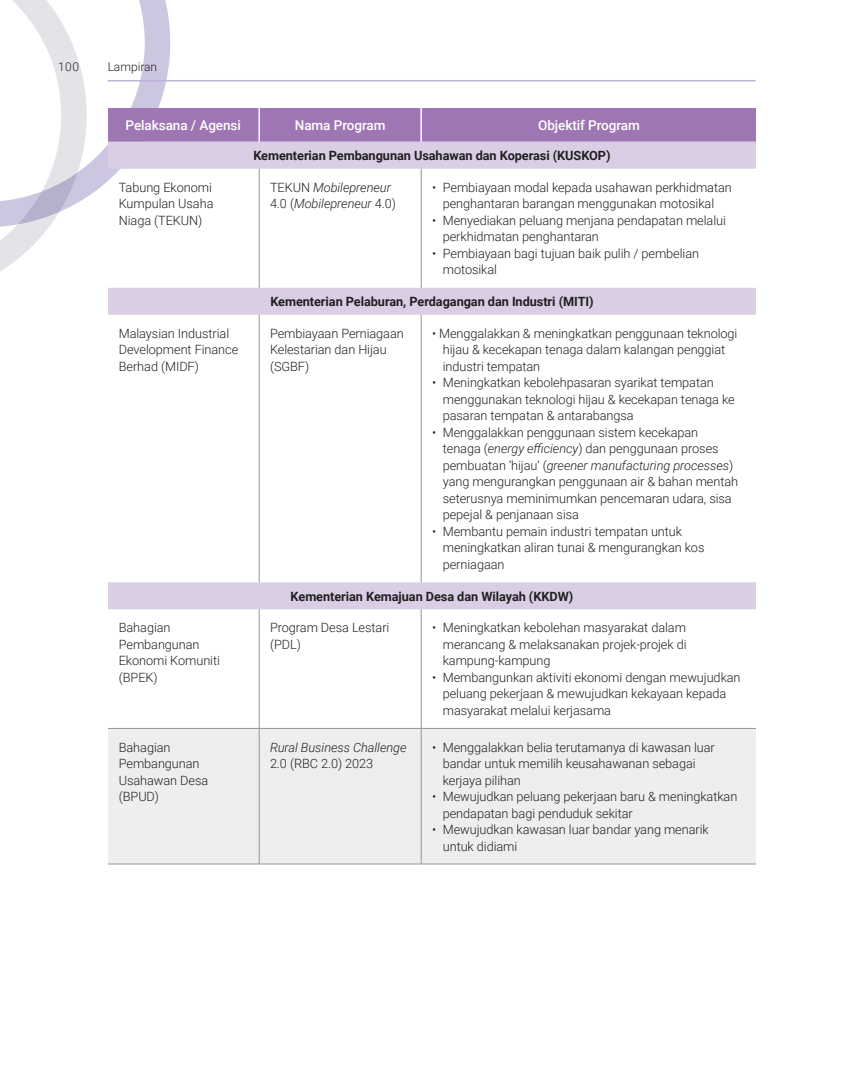
<style>
.page{position:relative;width:864px;height:1080px;background:#fff}
.page>*{position:absolute;margin:0;border:0;box-sizing:border-box;transform-origin:0 0}
.t1{font:500 13.5px "Roboto";letter-spacing:-.005em;color:#fff}
.t2{font:300 12.75px/16.5px "Roboto";letter-spacing:-.005em;color:#231f20}
.t3{font:700 12.75px "Roboto";letter-spacing:-.005em;color:#231f20}
.t4{font:italic 300 12.75px/16.5px "Roboto";letter-spacing:-.005em;color:#231f20}
.t5{font:300 12px "Roboto";color:#231f20}
.s1{font-style:normal}
.s2{font-style:italic}
</style>
<div class="page">
<svg style="left:91px;top:0;width:83px;height:194px"></svg>
<svg style="left:0;top:0;width:91px;height:272px"></svg>
<hr style="left:108px;top:80px;width:648px;height:1px;background:#bdb2d7">
<div style="left:108px;top:108px;width:648px;height:34px;background:#9e76b3"></div>
<svg style="left:108px;top:142px;width:648px;height:467px"></svg>
<div style="left:108px;top:729px;width:648px;height:135px;background:#eeeeef"></div>
<hr style="left:258px;top:108px;width:2px;height:34px;background:#fff">
<hr style="left:420px;top:108px;width:2px;height:34px;background:#fff">
<hr style="left:108px;top:728px;width:151px;height:1px;background:#939598">
<hr style="left:259px;top:728px;width:162px;height:1px;background:#939598">
<hr style="left:421px;top:728px;width:335px;height:1px;background:#939598">
<hr style="left:108px;top:864px;width:151px;height:1px;background:#939598">
<hr style="left:259px;top:864px;width:162px;height:1px;background:#939598">
<hr style="left:421px;top:864px;width:335px;height:1px;background:#939598">
<hr style="left:259px;top:169px;width:1px;height:119px;background:#939598">
<hr style="left:421px;top:169px;width:1px;height:119px;background:#939598">
<hr style="left:259px;top:315px;width:1px;height:267px;background:#939598">
<hr style="left:421px;top:315px;width:1px;height:267px;background:#939598">
<hr style="left:259px;top:609px;width:1px;height:119px;background:#939598">
<hr style="left:421px;top:609px;width:1px;height:119px;background:#939598">
<hr style="left:259px;top:729px;width:1px;height:135px;background:#939598">
<hr style="left:421px;top:729px;width:1px;height:135px;background:#939598">
<p class="t5" style="left:58px;top:59px;width:22px">100</p>
<p class="t5" style="left:108px;top:59px;width:51px">Lampiran</p>
<p class="t1" style="left:126px;top:116px;width:117px">Pelaksana / Agensi</p>
<p class="t1" style="left:295px;top:116px;width:92px">Nama Program</p>
<p class="t1" style="left:538px;top:116px;width:103px">Objektif Program</p>
<p class="t3" style="left:253px;top:147px;width:359px">Kementerian Pembangunan Usahawan dan Koperasi (KUSKOP)</p>
<p class="t2" style="left:119px;top:179px;width:96px">Tabung Ekonomi<br>Kumpulan Usaha<br>Niaga (TEKUN)</p>
<p class="t4" style="left:270px;top:179px;width:128px"><span class="s1">TEKUN</span> Mobilepreneur<br><span class="s1">4.0 (</span>Mobilepreneur <span class="s1">4.0)</span></p>
<p class="t2" style="left:432px;top:179px;width:301px;text-align:center">• Pembiayaan modal kepada usahawan perkhidmatan penghantaran barangan menggunakan motosikal</p>
<p class="t2" style="left:443px;top:212px;width:285px;text-indent:-11px">• Menyediakan peluang menjana pendapatan melalui perkhidmatan penghantaran</p>
<p class="t2" style="left:443px;top:245px;width:258px;text-indent:-11px">• Pembiayaan bagi tujuan baik pulih / pembelian motosikal</p>
<p class="t3" style="left:270px;top:293px;width:325px">Kementerian Pelaburan, Perdagangan dan Industri (MITI)</p>
<p class="t2" style="left:119px;top:325px;width:121px">Malaysian Industrial<br>Development Finance<br>Berhad (MIDF)</p>
<p class="t2" style="left:270px;top:325px;width:135px">Pembiayaan Perniagaan<br>Kelestarian dan Hijau (SGBF)</p>
<p class="t2" style="left:443px;top:325px;width:296px;text-indent:-11px">• Menggalakkan &amp; meningkatkan penggunaan teknologi hijau &amp; kecekapan tenaga dalam kalangan penggiat industri tempatan</p>
<p class="t2" style="left:443px;top:374px;width:293px;text-indent:-11px">• Meningkatkan kebolehpasaran syarikat tempatan menggunakan teknologi hijau &amp; kecekapan tenaga ke pasaran tempatan &amp; antarabangsa</p>
<p class="t2" style="left:443px;top:424px;width:297px;text-indent:-11px">• Menggalakkan penggunaan sistem kecekapan tenaga (<span class="s2">energy efficiency</span>) dan penggunaan proses pembuatan ‘hijau’ (<span class="s2">greener manufacturing processes</span>) yang mengurangkan penggunaan air &amp; bahan mentah seterusnya meminimumkan pencemaran udara, sisa pepejal &amp; penjanaan sisa</p>
<p class="t2" style="left:443px;top:523px;width:263px;text-indent:-11px">• Membantu pemain industri tempatan untuk meningkatkan aliran tunai &amp; mengurangkan kos perniagaan</p>
<p class="t3" style="left:291px;top:587px;width:284px">Kementerian Kemajuan Desa dan Wilayah (KKDW)</p>
<p class="t2" style="left:119px;top:619px;width:103px">Bahagian<br>Pembangunan<br>Ekonomi Komuniti (BPEK)</p>
<p class="t2" style="left:270px;top:619px;width:121px">Program Desa Lestari (PDL)</p>
<p class="t2" style="left:432px;top:619px;width:256px;text-align:right">• Meningkatkan kebolehan masyarakat dalam merancang &amp; melaksanakan projek-projek di</p>
<p class="t2" style="left:443px;top:652px;width:109px">kampung-kampung</p>
<p class="t2" style="left:443px;top:669px;width:299px;text-indent:-11px">• Membangunkan aktiviti ekonomi dengan mewujudkan peluang pekerjaan &amp; mewujudkan kekayaan kepada masyarakat melalui kerjasama</p>
<p class="t2" style="left:119px;top:738px;width:91px">Bahagian<br>Pembangunan<br>Usahawan Desa (BPUD)</p>
<p class="t4" style="left:270px;top:738px;width:138px">Rural Business Challenge<br><span class="s1">2.0 (RBC 2.0) 2023</span></p>
<p class="t2" style="left:443px;top:738px;width:274px;text-indent:-11px">• Menggalakkan belia terutamanya di kawasan luar bandar untuk memilih keusahawanan sebagai</p>
<p class="t2" style="left:443px;top:771px;width:80px">kerjaya pilihan</p>
<p class="t2" style="left:443px;top:788px;width:296px;text-indent:-11px">• Mewujudkan peluang pekerjaan baru &amp; meningkatkan pendapatan bagi penduduk sekitar</p>
<p class="t2" style="left:432px;top:821px;width:278px">• Mewujudkan kawasan luar bandar yang menarik</p>
<p class="t2" style="left:443px;top:837px;width:76px">untuk didiami</p>
</div>
